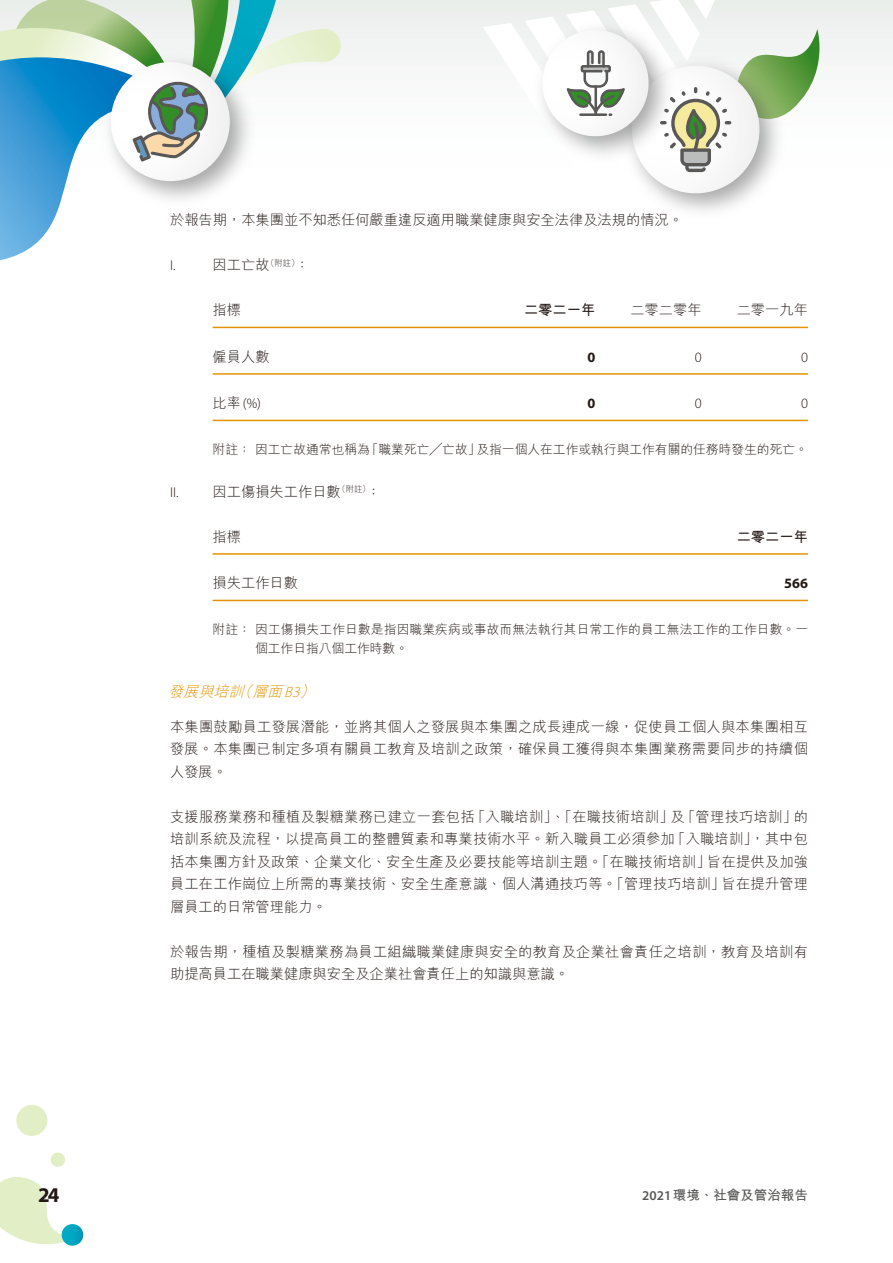
<style>
.page{position:relative;width:893px;height:1263px;background:#fff}
.page>*{position:absolute;margin:0;border:0;box-sizing:border-box;transform-origin:0 0}
.t1{font:700 21px "Myriad Pro";color:#231916}
.t2{font:italic 300 15px "M Hei HK";color:#e39400}
.t3{font:300 14.25px/22.5px "M Hei HK";letter-spacing:.015em;color:#231916;text-align:justify}
.t4{font:300 14.25px "Myriad Pro";color:#231916}
.t5{font:700 14.25px "M Hei HK";color:#231916}
.t6{font:700 14.25px "Myriad Pro";color:#231916}
.t7{font:700 13.5px "M Hei HK";color:#595857}
.t8{font:300 12.75px/19.5px "M Hei HK";color:#231916}
.s1{font-family:"M Hei HK"}
.s2{font-family:"Myriad Pro"}
.s3{font-family:"Myriad Pro";font-weight:600}
</style>
<div class="page">
<div style="left:0;top:0;width:892px;height:242px;background:linear-gradient(to bottom,#eef1ef,#fff)"></div>
<svg style="left:0;top:1177px;width:84px;height:69px"></svg>
<svg style="left:16px;top:1105px;width:32px;height:31px"></svg>
<svg style="left:50px;top:1152px;width:15px;height:15px"></svg>
<svg style="left:0;top:0;width:341px;height:261px"></svg>
<svg style="left:483px;top:0;width:336px;height:228px"></svg>
<hr style="left:213px;top:327px;width:595px;height:1px;background:#e39400">
<hr style="left:213px;top:373px;width:595px;height:2px;background:#e39400">
<hr style="left:213px;top:420px;width:595px;height:1px;background:#e39400">
<hr style="left:213px;top:553px;width:595px;height:2px;background:#e39400">
<hr style="left:213px;top:600px;width:595px;height:1px;background:#e39400">
<p class="t3" style="left:170px;top:209px;width:514px">於報告期，本集團並不知悉任何嚴重違反適用職業健康與安全法律及法規的情況。</p>
<p class="t4" style="left:170px;top:257px;width:7px">I.</p>
<p class="t3" style="left:213px;top:254px;width:98px">因工亡故<sup>（附註）</sup>：</p>
<p class="t3" style="left:213px;top:299px;width:30px">指標</p>
<p class="t5" style="left:524px;top:300px;width:73px">二零二一年</p>
<p class="t3" style="left:630px;top:299px;width:73px">二零二零年</p>
<p class="t3" style="left:737px;top:299px;width:73px">二零一九年</p>
<p class="t3" style="left:213px;top:345px;width:58px">僱員人數</p>
<p class="t6" style="left:587px;top:348px;width:9px">0</p>
<p class="t4" style="left:695px;top:348px;width:8px">0</p>
<p class="t4" style="left:801px;top:348px;width:8px">0</p>
<p class="t4" style="left:213px;top:395px;width:50px"><span class="s1">比率</span>(%)</p>
<p class="t6" style="left:587px;top:394px;width:9px">0</p>
<p class="t4" style="left:695px;top:395px;width:8px">0</p>
<p class="t4" style="left:801px;top:395px;width:8px">0</p>
<p class="t8" style="left:213px;top:439px;width:597px">附註：因工亡故通常也稱為「職業死亡╱亡故」及指一個人在工作或執行與工作有關的任務時發生的死亡。</p>
<p class="t3" style="left:170px;top:480px;width:212px"><span class="s2">II.</span> 因工傷損失工作日數<sup>（附註）</sup>：</p>
<p class="t3" style="left:213px;top:525px;width:30px">指標</p>
<p class="t5" style="left:737px;top:526px;width:73px">二零二一年</p>
<p class="t3" style="left:213px;top:572px;width:87px">損失工作日數</p>
<p class="t6" style="left:784px;top:574px;width:25px">566</p>
<p class="t8" style="left:255px;top:619px;width:554px;text-indent:-43px">附註：因工傷損失工作日數是指因職業疾病或事故而無法執行其日常工作的員工無法工作的工作日數。一個工作日指八個工作時數。</p>
<p class="t2" style="left:169px;top:684px;width:151px">發展與培訓（層面<span class="s2">B3</span>）</p>
<p class="t3" style="left:170px;top:715px;width:639px">本集團鼓勵員工發展潛能，並將其個人之發展與本集團之成長連成一線，促使員工個人與本集團相互發展。本集團已制定多項有關員工教育及培訓之政策，確保員工獲得與本集團業務需要同步的持續個人發展。</p>
<p class="t3" style="left:170px;top:805px;width:639px">支援服務業務和種植及製糖業務已建立一套包括「入職培訓」、「在職技術培訓」及「管理技巧培訓」的培訓系統及流程，以提高員工的整體質素和專業技術水平。新入職員工必須參加「入職培訓」，其中包括本集團方針及政策、企業文化、安全生產及必要技能等培訓主題。「在職技術培訓」旨在提供及加強員工在工作崗位上所需的專業技術、安全生產意識、個人溝通技巧等。「管理技巧培訓」旨在提升管理層員工的日常管理能力。</p>
<p class="t3" style="left:170px;top:940px;width:639px">於報告期，種植及製糖業務為員工組織職業健康與安全的教育及企業社會責任之培訓，教育及培訓有助提高員工在職業健康與安全及企業社會責任上的知識與意識。</p>
<h1 class="t1" style="left:38px;top:1181px;width:23px">24</h1>
<p class="t7" style="left:642px;top:1185px;width:167px"><span class="s3">2021</span>環境、社會及管治報告</p>
</div>
